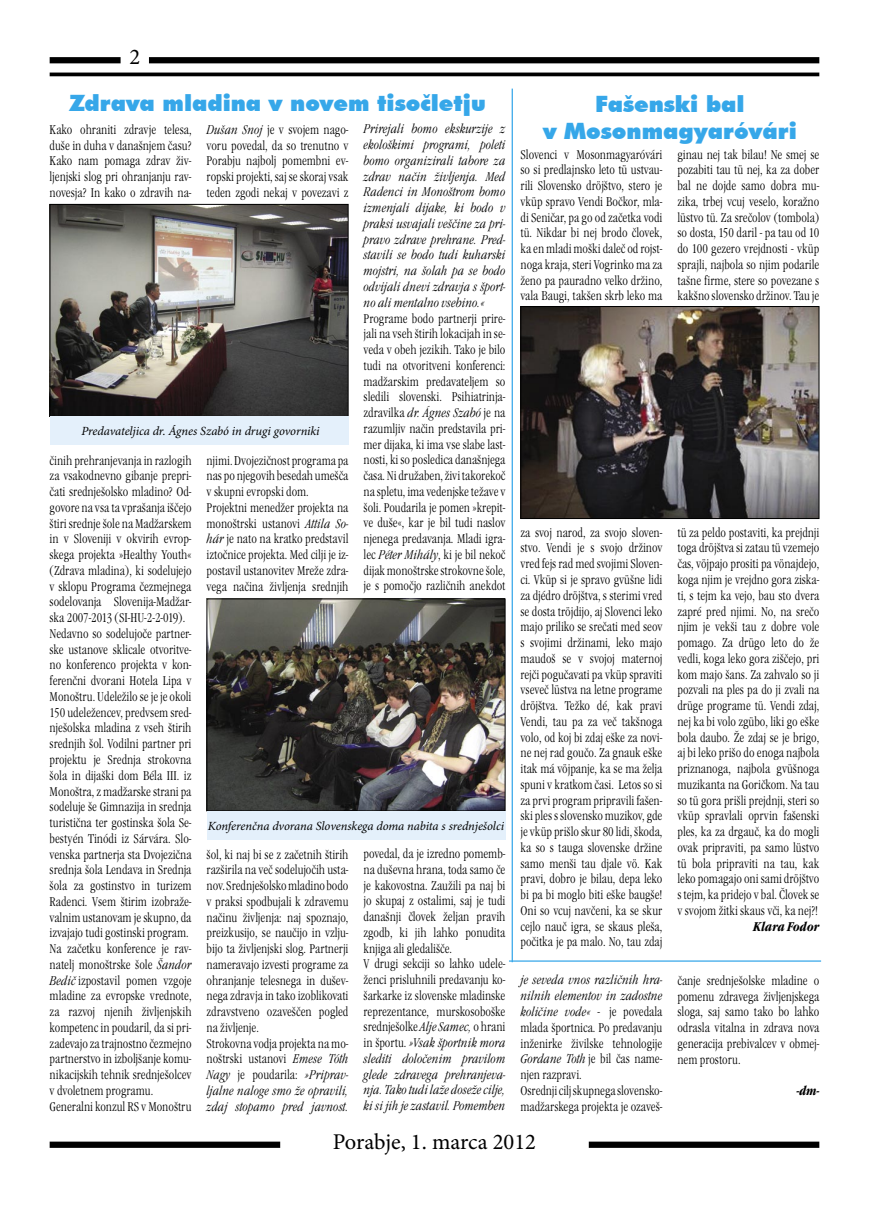
<style>
.page{position:relative;width:869px;height:1205px;background:#fff}
.page>*{position:absolute;margin:0;border:0;box-sizing:border-box;transform-origin:0 0}
.cím{font:900 22.5px "Futura BT";color:#36a7e9}
.t1{font:22.5px "Minion Pro";letter-spacing:-.005em;color:#000}
.ujszoveg{font:13.12px/15.8px "Garamond Itc TEE Ligh Cond";color:#000;text-align:justify;scale:.96 1}
.ujszoveg-2{font:13.12px/15.8px "Garamond Itc TEE Ligh Cond Ital";color:#000;text-align:justify;scale:.96 1}
.ujalairas{font:italic 700 condensed 13.12px "Garamond Itc TEE";color:#000}
.ujalairas-2{font:italic 700 condensed 13.12px "Garamond Itc TEE";color:#000;scale:.96 1}
.szoveg{font:italic 12.5px "Minion Pro";letter-spacing:-.01em;color:#000}
.s1{font-family:"Garamond Itc TEE Ligh Cond Ital"}
.s2{font-family:"Garamond Itc TEE Ligh Cond"}
</style>
<div class="page">
<div style="left:50px;top:1141px;width:230px;height:7px;background:#000"></div>
<div style="left:588px;top:1141px;width:231px;height:7px;background:#000"></div>
<hr style="left:50px;top:73px;width:769px;height:3px;background:#000">
<div style="left:50px;top:57px;width:70px;height:6px;background:#000"></div>
<div style="left:149px;top:57px;width:670px;height:6px;background:#000"></div>
<img style="left:52px;top:206px;width:294px;height:209px">
<div style="left:50px;top:204px;width:298px;height:213px;border:1px solid #000"></div>
<div style="left:50px;top:417px;width:298px;height:28px;background:#e4f0fb"></div>
<hr style="left:511px;top:89px;width:1px;height:873px;background:#36a7e9">
<img style="left:522px;top:308px;width:295px;height:209px">
<div style="left:520px;top:306px;width:299px;height:213px;border:1px solid #000"></div>
<img style="left:208px;top:600px;width:295px;height:209px">
<div style="left:206px;top:598px;width:299px;height:213px;border:1px solid #000"></div>
<div style="left:206px;top:811px;width:299px;height:28px;background:#e4f0fb"></div>
<hr style="left:508px;top:960px;width:312px;height:1px;background:#36a7e9">
<p class="t1" style="left:129px;top:44px;width:12px">2</p>
<p class="cím" style="left:69px;top:90px;width:418px">Zdrava mladina v novem tisočletju</p>
<p class="ujszoveg-2" style="left:363px;top:122px;width:149px">Prirejali bomo ekskurzije z ekološkimi programi, poleti bomo organizirali tabore za zdrav način življenja. Med Radenci in Monoštrom bomo izmenjali dijake, ki bodo v praksi usvajali veščine za pri&shy;pravo zdrave prehrane. Pred&shy;stavili se bodo tudi kuharski mojstri, na šolah pa se bodo odvijali dnevi zdravja s šport&shy;no ali mentalno vsebino.«</p>
<p class="ujszoveg" style="left:363px;top:310px;width:149px">Programe bodo partnerji prire&shy;jali na vseh štirih lokacijah in se&shy;veda v obeh jezikih. Tako je bilo tudi na otvoritveni konferenci: madžarskim predavateljem so sledili slovenski. Psihiatrinja&shy;zdravilka <span class="s1">dr. Ágnes Szabó</span> je na razumljiv način predstavila pri&shy;mer dijaka, ki ima vse slabe last&shy;nosti, ki so posledica današnjega časa. Ni družaben, živi takorekoč na spletu, ima vedenjske težave v šoli. Poudarila je pomen »krepit&shy;ve duše«, kar je bil tudi naslov njenega predavanja. Mladi igra&shy;lec <span class="s1">Péter Mihály</span>, ki je bil nekoč dijak monoštrske strokovne šole, je s pomočjo različnih anekdot</p>
<p class="ujszoveg" style="left:50px;top:122px;width:149px">Kako ohraniti zdravje telesa, duše in duha v današnjem času?<br>Kako nam pomaga zdrav živ&shy;ljenjski slog pri ohranjanju rav&shy;novesja? In kako o zdravih na-</p>
<p class="ujszoveg" style="left:206px;top:122px;width:149px"><span class="s1">Dušan Snoj</span> je v svojem nago&shy;voru povedal, da so trenutno v Porabju najbolj pomembni ev&shy;ropski projekti, saj se skoraj vsak teden zgodi nekaj v povezavi z</p>
<p class="szoveg" style="left:81px;top:424px;width:239px">Predavateljica dr. Ágnes Szabó in drugi govorniki</p>
<p class="ujszoveg" style="left:50px;top:452px;width:149px">činih prehranjevanja in razlogih za vsakodnevno gibanje prepri&shy;čati srednješolsko mladino? Od&shy;govore na vsa ta vprašanja iščejo štiri srednje šole na Madžarskem in v Sloveniji v okvirih evrop&shy;skega projekta »Healthy Youth« (Zdrava mladina), ki sodelujejo v sklopu Programa čezmejnega sodelovanja Slovenija-Madžar&shy;ska 2007-2013 (SI-HU-2-2-019).</p>
<p class="ujszoveg" style="left:50px;top:626px;width:149px">Nedavno so sodelujoče partner&shy;ske ustanove sklicale otvoritve&shy;no konferenco projekta v kon&shy;ferenčni dvorani Hotela Lipa v Monoštru. Udeležilo se je je okoli 150 udeležencev, predvsem sred&shy;nješolska mladina z vseh štirih srednjih šol. Vodilni partner pri projektu je Srednja strokovna šola in dijaški dom Béla III. iz Monoštra, z madžarske strani pa sodeluje še Gimnazija in srednja turistična ter gostinska šola Se&shy;bestyén Tinódi iz Sárvára. Slo&shy;venska partnerja sta Dvojezična srednja šola Lendava in Srednja šola za gostinstvo in turizem Radenci. Vsem štirim izobraže&shy;valnim ustanovam je skupno, da izvajajo tudi gostinski program.</p>
<p class="ujszoveg" style="left:50px;top:941px;width:149px">Na začetku konference je rav&shy;natelj monoštrske šole <span class="s1">Šandor Bedič</span> izpostavil pomen vzgoje mladine za evropske vrednote, za razvoj njenih življenjskih kompetenc in poudaril, da si pri&shy;zadevajo za trajnostno čezmejno partnerstvo in izboljšanje komu&shy;nikacijskih tehnik srednješolcev v dvoletnem programu.</p>
<p class="ujszoveg" style="left:50px;top:1098px;width:149px">Generalni konzul RS v Monoštru</p>
<p class="ujszoveg" style="left:206px;top:452px;width:149px">njimi. Dvojezičnost programa pa nas po njegovih besedah umešča v skupni evropski dom.</p>
<p class="ujszoveg" style="left:206px;top:500px;width:149px">Projektni menedžer projekta na monoštrski ustanovi <span class="s1">Attila So&shy;hár</span> je nato na kratko predstavil iztočnice projekta. Med cilji je iz&shy;postavil ustanovitev Mreže zdra&shy;vega načina življenja srednjih</p>
<p class="szoveg" style="left:208px;top:818px;width:298px">Konferenčna dvorana Slovenskega doma nabita s srednješolci</p>
<p class="ujszoveg" style="left:363px;top:846px;width:149px">povedal, da je izredno pomemb&shy;na duševna hrana, toda samo če je kakovostna. Zaužili pa naj bi jo skupaj z ostalimi, saj je tudi današnji človek željan pravih zgodb, ki jih lahko ponudita knjiga ali gledališče.</p>
<p class="ujszoveg" style="left:363px;top:956px;width:149px">V drugi sekciji so lahko udele&shy;ženci prisluhnili predavanju ko&shy;šarkarke iz slovenske mladinske reprezentance, murskosoboške srednješolke <span class="s1">Alje Samec,</span> o hrani in športu. <span class="s1">»Vsak športnik mora slediti določenim pravilom glede zdravega prehranjeva&shy;nja. Tako tudi laže doseže cilje, ki si jih je zastavil. Pomemben</span></p>
<p class="ujszoveg" style="left:206px;top:846px;width:149px">šol, ki naj bi se z začetnih štirih razširila na več sodelujočih usta&shy;nov. Srednješolsko mladino bodo v praksi spodbujali k zdravemu načinu življenja: naj spoznajo, preizkusijo, se naučijo in vzlju&shy;bijo ta življenjski slog. Partnerji nameravajo izvesti programe za ohranjanje telesnega in dušev&shy;nega zdravja in tako izoblikovati zdravstveno ozaveščen pogled na življenje.</p>
<p class="ujszoveg-2" style="left:206px;top:1036px;width:149px"><span class="s2">Strokovna vodja projekta na mo&shy;noštrski ustanovi</span> Emese Tóth Nagy <span class="s2">je poudarila:</span> »Priprav&shy;ljalne naloge smo že opravili, zdaj stopamo pred javnost.</p>
<p class="cím" style="left:595px;top:90px;width:151px">Fašenski bal</p>
<p class="cím" style="left:543px;top:117px;width:255px">v Mosonmagyaróvári</p>
<p class="ujszoveg" style="left:520px;top:147px;width:149px">Slovenci v Mosonmagyaróvári so si predlajnsko leto tü ustvau&shy;rili Slovensko dröjštvo, stero je vküp spravo Vendi Bočkor, mla&shy;di Seničar, pa go od začetka vodi tü. Nikdar bi nej brodo človek, ka en mladi moški daleč od rojst&shy;noga kraja, steri Vogrinko ma za ženo pa pauradno velko držino, vala Baugi, takšen skrb leko ma</p>
<p class="ujszoveg" style="left:677px;top:147px;width:149px">ginau nej tak bilau! Ne smej se pozabiti tau tü nej, ka za dober bal ne dojde samo dobra mu&shy;zika, trbej vcuj veselo, koražno lüstvo tü. Za srečolov (tombola) so dosta, 150 daril - pa tau od 10 do 100 gezero vrejdnosti - vküp sprajli, najbola so njim podarile tašne firme, stere so povezane s kakšno slovensko držinov. Tau je</p>
<p class="ujszoveg" style="left:520px;top:525px;width:149px">za svoj narod, za svojo sloven&shy;stvo. Vendi je s svojo držinov vred fejs rad med svojimi Sloven&shy;ci. Vküp si je spravo gvüšne lidi za djédro dröjštva, s sterimi vred se dosta tröjdijo, aj Slovenci leko majo priliko se srečati med seov s svojimi držinami, leko majo maudoš se v svojoj maternoj rejči pogučavati pa vküp spraviti vseveč lüstva na letne programe dröjštva. Težko dé, kak pravi Vendi, tau pa za več takšnoga volo, od koj bi zdaj eške za novi&shy;ne nej rad goučo. Za gnauk eške itak má vöjpanje, ka se ma želja spuni v kratkom časi. Letos so si za prvi program pripravili fašen&shy;ski ples s slovensko muzikov, gde je vküp prišlo skur 80 lidi, škoda, ka so s tauga slovenske držine samo menši tau djale vö. Kak pravi, dobro je bilau, depa leko bi pa bi moglo biti eške baugše!<br>Oni so vcuj navčeni, ka se skur cejlo nauč igra, se skaus pleša, počitka je pa malo. No, tau zdaj</p>
<p class="ujszoveg" style="left:520px;top:972px;width:149px"><span class="s1">je seveda vnos različnih hra&shy;nilnih elementov in zadostne količine vode«</span> - je povedala mlada športnica. Po predavanju inženirke živilske tehnologije <span class="s1">Gordane Toth</span> je bil čas name&shy;njen razpravi.</p>
<p class="ujszoveg" style="left:520px;top:1082px;width:149px">Osrednji cilj skupnega slovensko&shy;madžarskega projekta je ozaveš-</p>
<p class="ujszoveg" style="left:677px;top:525px;width:149px">tü za peldo postaviti, ka prejdnji toga dröjštva si zatau tü vzemejo čas, vöjpajo prositi pa vönajdejo, koga njim je vrejdno gora ziska&shy;ti, s tejm ka vejo, bau sto dvera zapré pred njimi. No, na srečo njim je vekši tau z dobre vole pomago. Za drügo leto do že vedli, koga leko gora ziščejo, pri kom majo šans. Za zahvalo so ji pozvali na ples pa do ji zvali na drüge programe tü. Vendi zdaj, nej ka bi volo zgübo, liki go eške bola daubo. Že zdaj se je brigo, aj bi leko prišo do enoga najbola priznanoga, najbola gvüšnoga muzikanta na Goričkom. Na tau so tü gora prišli prejdnji, steri so vküp spravlali oprvin fašenski ples, ka za drgauč, ka do mogli ovak pripraviti, pa samo lüstvo tü bola pripraviti na tau, kak leko pomagajo oni sami dröjštvo s tejm, ka pridejo v bal. Človek se v svojom žitki skaus vči, ka nej?!</p>
<p class="ujalairas" style="left:752px;top:919px;width:68px">Klara Fodor</p>
<p class="ujszoveg" style="left:677px;top:973px;width:149px">čanje srednješolske mladine o pomenu zdravega življenjskega sloga, saj samo tako bo lahko odrasla vitalna in zdrava nova generacija prebivalcev v obmej&shy;nem prostoru.</p>
<p class="ujalairas-2" style="left:796px;top:1083px;width:25px">-dm-</p>
<p class="t1" style="left:333px;top:1128px;width:204px">Porabje, 1. marca 2012</p>
</div>
